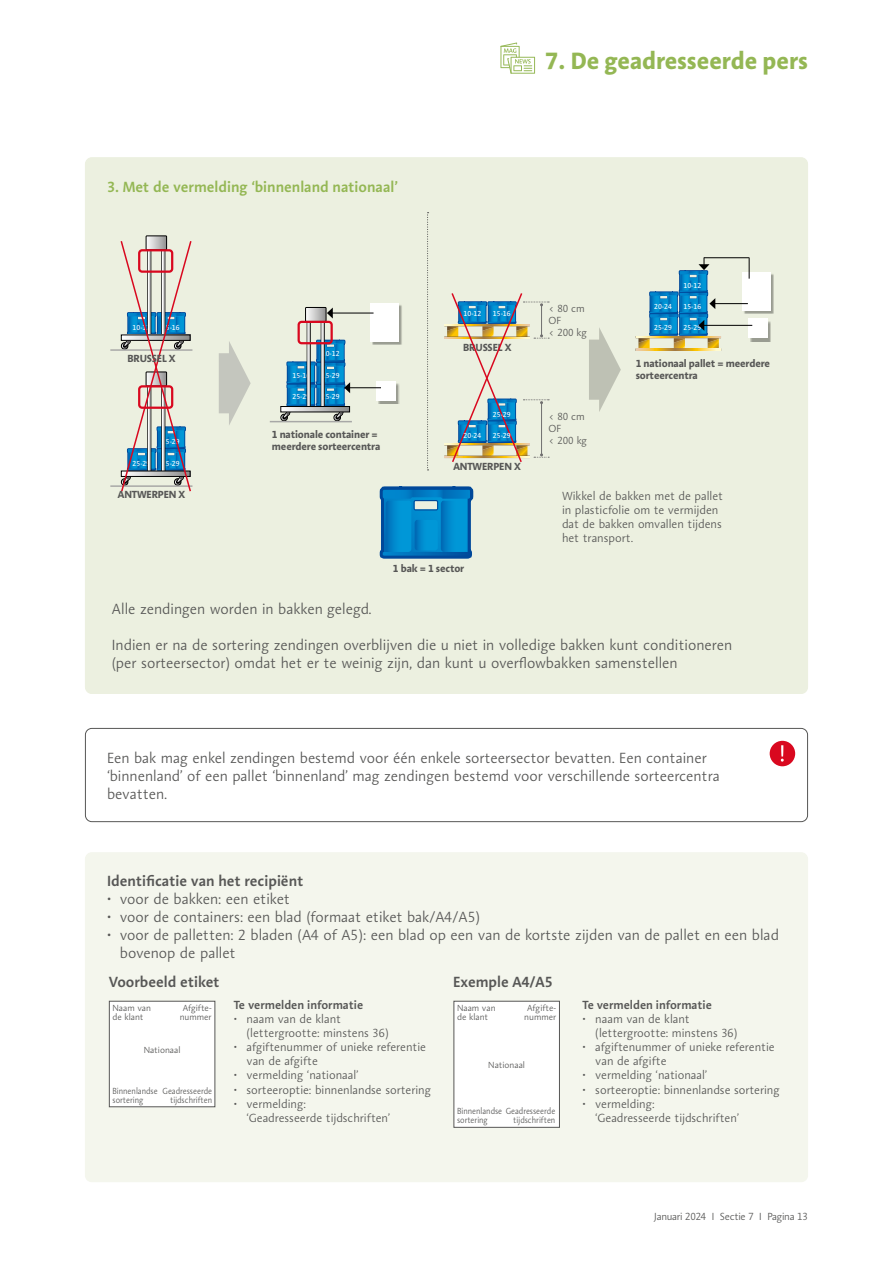
<style>
.page{position:relative;width:893px;height:1263px;background:#fff}
.page>*{position:absolute;margin:0;border:0;box-sizing:border-box;transform-origin:0 0}
.t1{font:700 24px "Aroma No 2 LT Pro";color:#94b754}
.t2{font:300 15px/18px "Aroma No 2 LT Pro";color:#575756}
.t3{font:600 15px "Aroma No 2 LT Pro";color:#575756}
.t4{font:600 15px "Aroma No 2 LT Pro";color:#94b754}
.t5{font:300 12px/14.1px "Aroma No 2 LT Pro";color:#575756}
.t6{font:600 12px "Aroma No 2 LT Pro";color:#575756}
.t7{font:700 10.5px/12px "Aroma No 2 LT Pro";letter-spacing:-.01em;color:#575756}
.t8{font:300 10.5px/12px "Aroma No 2 LT Pro";letter-spacing:-.025em;color:#575756}
.t9{font:300 9px/9px "Aroma No 2 LT Pro";color:#575756;scale:.9 1}
.t10{font:300 9px/9px "Aroma No 2 LT Pro";color:#575756}
.t11{font:7.35px "Aroma No 2 LT Pro";color:#fff}
</style>
<div class="page">
<svg style="left:500px;top:43px;width:35px;height:31px"></svg>
<div style="left:85px;top:728px;width:723px;height:94px;border:1px solid #575756;border-radius:6px"></div>
<div style="left:770px;top:741px;width:25px;height:25px;background:#d9081f;border-radius:50%"></div>
<svg style="left:781px;top:745px;width:3px;height:17px"></svg>
<div style="left:85px;top:853px;width:722px;height:329px;background:#f4f6ed;border-radius:6px"></div>
<div style="left:109px;top:1001px;width:106px;height:106px;background:#fff;border:1px solid #575756"></div>
<div style="left:453px;top:1001px;width:107px;height:127px;background:#fff;border:1px solid #575756"></div>
<div style="left:85px;top:158px;width:722px;height:535px;background:#ecf0e0;border-radius:6px"></div>
<svg style="left:427px;top:212px;width:2px;height:258px"></svg>
<svg style="left:379px;top:486px;width:95px;height:73px;background:#1385c5"></svg>
<svg style="left:219px;top:341px;width:32px;height:84px"></svg>
<div style="left:372px;top:305px;width:31px;height:40px;background:#000;opacity:.35"></div>
<div style="left:370px;top:303px;width:29px;height:38px;background:#fff"></div>
<hr style="left:332px;top:313px;width:42px;height:1px;background:#000">
<div style="left:378px;top:383px;width:21px;height:21px;background:#000;opacity:.35"></div>
<div style="left:376px;top:381px;width:20px;height:19px;background:#fff"></div>
<hr style="left:349px;top:387px;width:32px;height:1px;background:#000">
<hr style="left:270px;top:421px;width:82px;height:1px;background:#a8a8a7">
<svg style="left:280px;top:307px;width:70px;height:114px"></svg>
<div style="left:305px;top:307px;width:21px;height:15px;border:1px solid #000"></div>
<div style="left:298px;top:321px;width:35px;height:23px;border:2px solid #d9081f;border-radius:3px"></div>
<hr style="left:110px;top:485px;width:82px;height:2px;background:#a8a8a7">
<hr style="left:110px;top:349px;width:82px;height:2px;background:#a8a8a7">
<div style="left:146px;top:235px;width:21px;height:15px;border:1px solid #000"></div>
<svg style="left:119px;top:236px;width:74px;height:256px"></svg>
<svg style="left:589px;top:328px;width:32px;height:84px"></svg>
<svg style="left:444px;top:293px;width:105px;height:169px"></svg>
<svg style="left:636px;top:349px;width:85px;height:1px"></svg>
<div style="left:743px;top:273px;width:31px;height:41px;background:#000;opacity:.35"></div>
<div style="left:742px;top:272px;width:28px;height:38px;background:#fff"></div>
<hr style="left:714px;top:303px;width:34px;height:1px;background:#000">
<hr style="left:704px;top:257px;width:45px;height:1px;background:#000">
<svg style="left:749px;top:258px;width:1px;height:21px"></svg>
<div style="left:750px;top:320px;width:21px;height:21px;background:#000;opacity:.35"></div>
<div style="left:748px;top:319px;width:19px;height:19px;background:#fff"></div>
<hr style="left:703px;top:325px;width:49px;height:1px;background:#000">
<svg style="left:636px;top:257px;width:85px;height:92px"></svg>
<h1 class="t1" style="left:545px;top:45px;width:264px">7. De geadresseerde pers</h1>
<p class="t4" style="left:107px;top:177px;width:293px">3. Met de vermelding ‘binnenland nationaal’</p>
<p class="t11" style="left:133px;top:323px;width:19px">10-12</p>
<p class="t11" style="left:162px;top:323px;width:19px">15-16</p>
<p class="t7" style="left:127px;top:352px;width:50px">BRUSSEL X</p>
<p class="t11" style="left:162px;top:437px;width:19px">25-29</p>
<p class="t11" style="left:133px;top:458px;width:19px">25-29</p>
<p class="t11" style="left:162px;top:458px;width:19px">25-29</p>
<p class="t7" style="left:118px;top:488px;width:69px">ANTWERPEN X</p>
<p class="t11" style="left:322px;top:349px;width:19px">10-12</p>
<p class="t11" style="left:293px;top:370px;width:19px">15-16</p>
<p class="t11" style="left:322px;top:370px;width:19px">15-29</p>
<p class="t11" style="left:293px;top:391px;width:19px">25-29</p>
<p class="t11" style="left:322px;top:391px;width:19px">25-29</p>
<p class="t7" style="left:272px;top:428px;width:110px">1 nationale container = meerdere sorteercentra</p>
<p class="t11" style="left:464px;top:309px;width:19px">10-12</p>
<p class="t11" style="left:493px;top:309px;width:19px">15-16</p>
<p class="t7" style="left:463px;top:341px;width:50px">BRUSSEL X</p>
<p class="t11" style="left:493px;top:409px;width:19px">25-29</p>
<p class="t11" style="left:464px;top:431px;width:19px">20-24</p>
<p class="t11" style="left:493px;top:431px;width:19px">25-29</p>
<p class="t7" style="left:453px;top:460px;width:69px">ANTWERPEN X</p>
<p class="t7" style="left:393px;top:562px;width:73px">1 bak = 1 sector</p>
<p class="t8" style="left:549px;top:302px;width:40px">&lt; 80 cm<br>OF<br>&lt; 200 kg</p>
<p class="t8" style="left:549px;top:410px;width:40px">&lt; 80 cm<br>OF<br>&lt; 200 kg</p>
<p class="t11" style="left:683px;top:281px;width:19px">10-12</p>
<p class="t11" style="left:654px;top:302px;width:19px">20-24</p>
<p class="t11" style="left:683px;top:302px;width:19px">15-16</p>
<p class="t11" style="left:654px;top:323px;width:19px">25-29</p>
<p class="t11" style="left:683px;top:323px;width:19px">25-29</p>
<p class="t7" style="left:636px;top:357px;width:136px">1 nationaal pallet = meerdere sorteercentra</p>
<p class="t5" style="left:562px;top:489px;width:163px">Wikkel de bakken met de pallet in plasticfolie om te vermijden dat de bakken omvallen tijdens het transport.</p>
<p class="t2" style="left:112px;top:600px;width:261px">Alle zendingen worden in bakken gelegd.</p>
<p class="t2" style="left:112px;top:636px;width:622px">Indien er na de sortering zendingen overblijven die u niet in volledige bakken kunt conditioneren (per sorteersector) omdat het er te weinig zijn, dan kunt u overflowbakken samenstellen</p>
<p class="t2" style="left:107px;top:749px;width:614px">Een bak mag enkel zendingen bestemd voor één enkele sorteersector bevatten. Een container ‘binnenland’ of een pallet ‘binnenland’ mag zendingen bestemd voor verschillende sorteercentra bevatten.</p>
<p class="t3" style="left:107px;top:871px;width:198px">Identificatie van het recipiënt</p>
<p class="t2" style="left:107px;top:889px;width:184px">• voor de bakken: een etiket</p>
<p class="t2" style="left:107px;top:907px;width:375px">• voor de containers: een blad (formaat etiket bak/A4/A5)</p>
<p class="t2" style="left:120px;top:925px;width:661px;text-indent:-13px">• voor de palletten: 2 bladen (A4 of A5): een blad op een van de kortste zijden van de pallet en een blad bovenop de pallet</p>
<p class="t6" style="left:234px;top:997px;width:131px">Te vermelden informatie</p>
<p class="t5" style="left:247px;top:1012px;width:144px;text-indent:-13px">• naam van de klant (lettergrootte: minstens 36)</p>
<p class="t5" style="left:247px;top:1040px;width:181px;text-indent:-13px">• afgiftenummer of unieke referentie van de afgifte</p>
<p class="t5" style="left:234px;top:1068px;width:126px">• vermelding ‘nationaal’</p>
<p class="t5" style="left:234px;top:1082px;width:199px">• sorteeroptie: binnenlandse sortering</p>
<p class="t5" style="left:247px;top:1096px;width:145px;text-indent:-13px">• vermelding:<br>‘Geadresseerde tijdschriften’</p>
<p class="t3" style="left:109px;top:972px;width:112px">Voorbeeld etiket</p>
<p class="t3" style="left:453px;top:972px;width:101px">Exemple A4/A5</p>
<p class="t10" style="left:112px;top:1003px;width:40px">Naam van de klant</p>
<p class="t10" style="left:180px;top:1003px;width:33px;text-align:center">Afgifte&shy;nummer</p>
<p class="t6" style="left:583px;top:997px;width:131px">Te vermelden informatie</p>
<p class="t5" style="left:595px;top:1012px;width:144px;text-indent:-13px">• naam van de klant (lettergrootte: minstens 36)</p>
<p class="t5" style="left:595px;top:1040px;width:181px;text-indent:-13px">• afgiftenummer of unieke referentie van de afgifte</p>
<p class="t5" style="left:583px;top:1068px;width:126px">• vermelding ‘nationaal’</p>
<p class="t5" style="left:583px;top:1082px;width:199px">• sorteeroptie: binnenlandse sortering</p>
<p class="t5" style="left:595px;top:1096px;width:145px;text-indent:-13px">• vermelding:<br>‘Geadresseerde tijdschriften’</p>
<p class="t10" style="left:457px;top:1003px;width:40px">Naam van de klant</p>
<p class="t10" style="left:524px;top:1003px;width:33px;text-align:center">Afgifte&shy;nummer</p>
<p class="t10" style="left:144px;top:1046px;width:38px">Nationaal</p>
<p class="t9" style="left:163px;top:1086px;width:57px;text-align:right">Geadresseerde tijdschriften</p>
<p class="t10" style="left:488px;top:1060px;width:38px">Nationaal</p>
<p class="t9" style="left:112px;top:1086px;width:52px">Binnenlandse sortering</p>
<p class="t9" style="left:457px;top:1107px;width:111px;line-height:8.6px">Binnenlandse Geadresseerde sortering</p>
<p class="t9" style="left:513px;top:1115px;width:48px">tijdschriften</p>
<p class="t8" style="left:654px;top:1211px;width:155px">Januari 2024 I Sectie 7 I Pagina 13</p>
</div>
